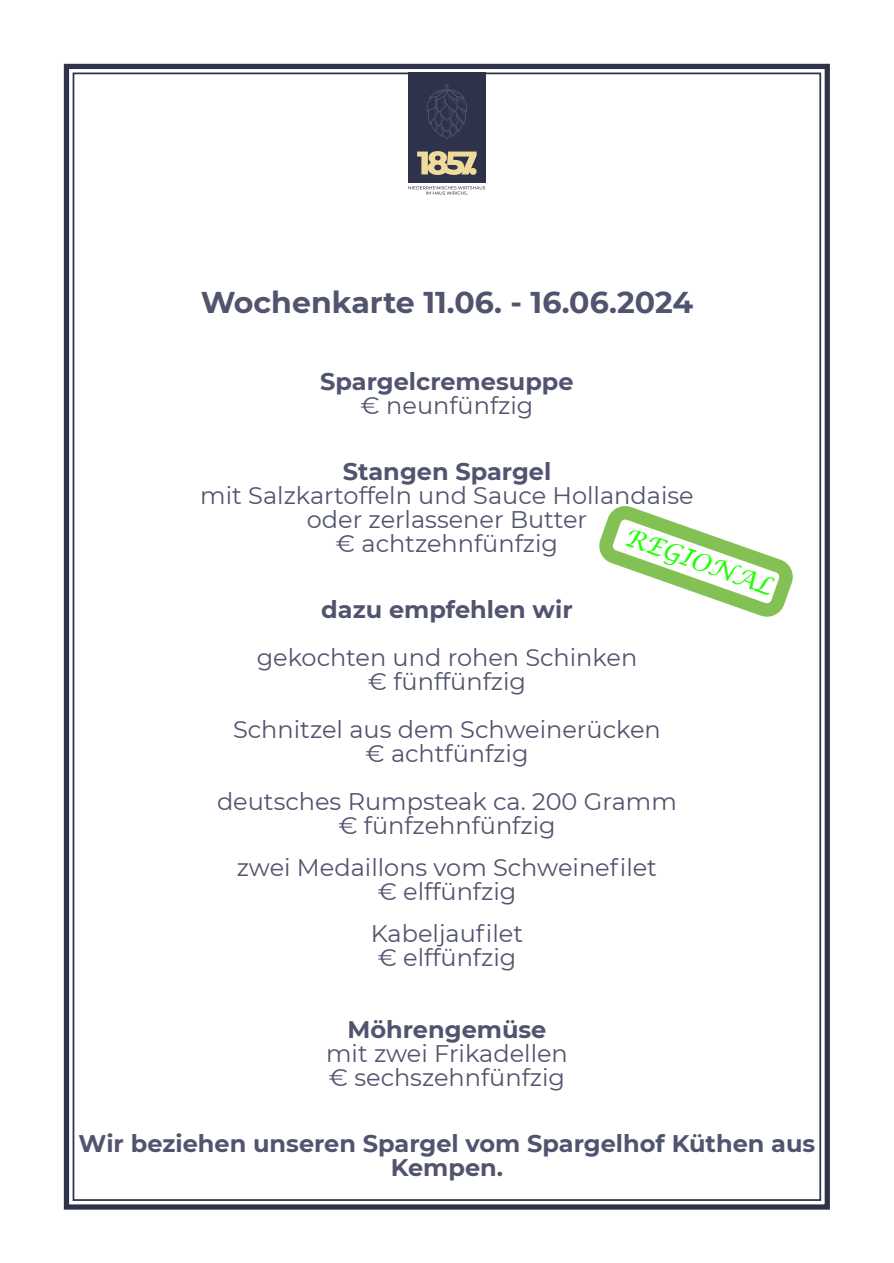
<style>
.page{position:relative;width:894px;height:1263px;background:#fff}
.page>*{position:absolute;margin:0;border:0;box-sizing:border-box;transform-origin:0 0}
.t1{font:700 30px "Montserrat";color:#51546e}
.t2{font:italic 24.6px "Lucida Calligraphy";color:#1fff00}
.t3{font:24px/24px "Montserrat";color:#51546e;text-align:center}
.t4{font:700 24px/24px "Montserrat";color:#51546e;text-align:center}
</style>
<div class="page">
<svg style="left:599px;top:506px;width:194px;height:111px"></svg>
<div style="left:64px;top:64px;width:765px;height:1146px;border:5px solid #2f324b"></div>
<div style="left:408px;top:73px;width:77px;height:110px;background:#2f324b"></div>
<svg style="left:408px;top:186px;width:77px;height:9px"></svg>
<svg style="left:426px;top:84px;width:41px;height:56px"></svg>
<svg style="left:417px;top:151px;width:59px;height:24px"></svg>
<p class="t1" style="left:201px;top:284px;width:494px">Wochenkarte 11.06. - 16.06.2024</p>
<p class="t4" style="left:320px;top:369px;width:255px">Spargelcremesuppe</p>
<p class="t3" style="left:360px;top:393px;width:174px">€ neunfünfzig</p>
<p class="t4" style="left:342px;top:459px;width:210px">Stangen Spargel</p>
<p class="t3" style="left:200px;top:483px;width:495px">mit Salzkartoffeln und Sauce Hollandaise oder zerlassener Butter<br>€ achtzehnfünfzig</p>
<p class="t2" style="left:629px;top:524px;width:156px;rotate:19deg">REGIONAL</p>
<p class="t4" style="left:321px;top:597px;width:253px">dazu empfehlen wir</p>
<p class="t3" style="left:256px;top:645px;width:382px">gekochten und rohen Schinken € fünffünfzig</p>
<p class="t3" style="left:233px;top:717px;width:429px">Schnitzel aus dem Schweinerücken € achtfünfzig</p>
<p class="t3" style="left:217px;top:789px;width:461px">deutsches Rumpsteak ca. 200 Gramm € fünfzehnfünfzig</p>
<p class="t3" style="left:237px;top:855px;width:421px">zwei Medaillons vom Schweinefilet € elffünfzig</p>
<p class="t3" style="left:370px;top:921px;width:154px;text-align:left">Kabeljaufilet € elffünfzig</p>
<p class="t4" style="left:347px;top:1017px;width:200px">Möhrengemüse</p>
<p class="t3" style="left:326px;top:1041px;width:243px;text-align:left">mit zwei Frikadellen € sechszehnfünfzig</p>
<p class="t4" style="left:79px;top:1131px;width:738px">Wir beziehen unseren Spargel vom Spargelhof Küthen aus<br>Kempen.</p>
</div>
